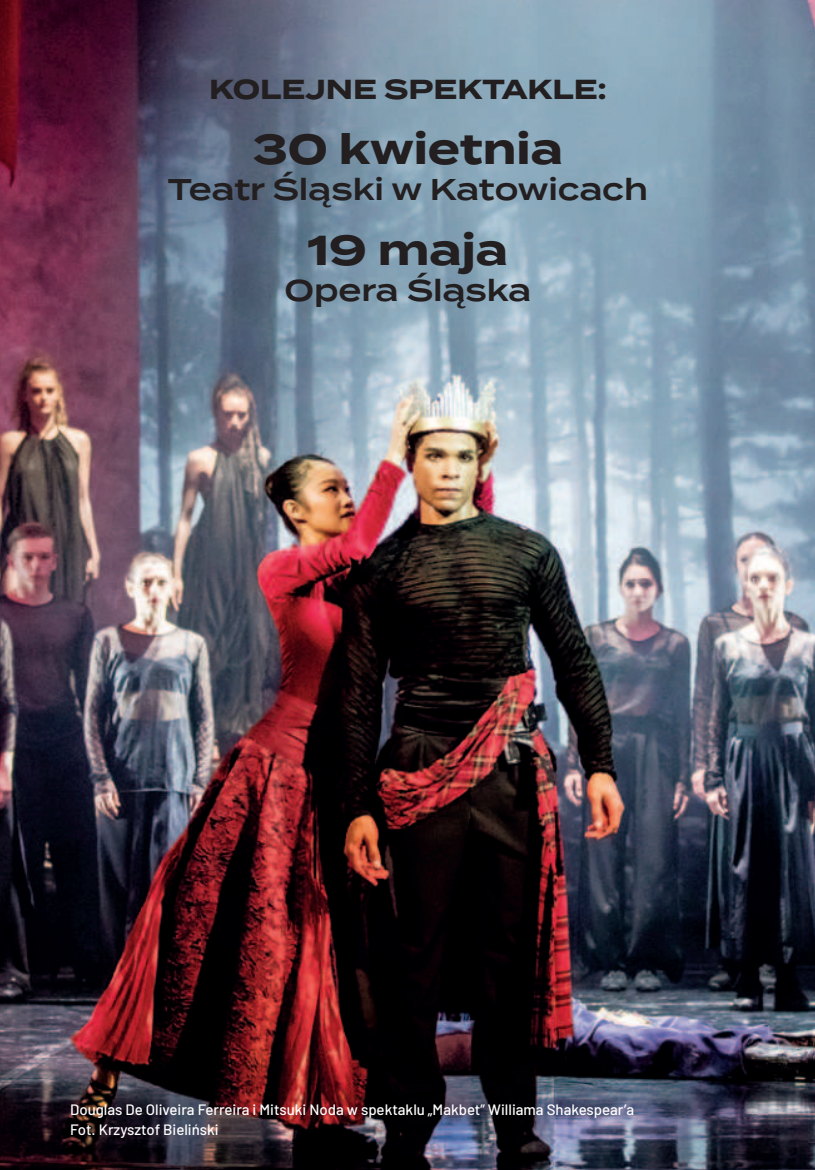
<style>
.page{position:relative;width:815px;height:1170px;background:#fff}
.page>*{position:absolute;margin:0;border:0;box-sizing:border-box;transform-origin:0 0}
.t1{font:700 41.75px "Termina";color:#231f20}
.t2{font:600 30px "Termina";color:#231f20}
.t3{font:700 27.5px "Termina";color:#231f20}
.t4{font:500 15px/20px "Barlow";color:#fff}
</style>
<div class="page">
<img style="left:0;top:0;width:815px;height:1169px">
<h3 class="t3" style="left:209px;top:77px;width:399px">KOLEJNE SPEKTAKLE:</h3>
<h1 class="t1" style="left:253px;top:131px;width:312px">30 kwietnia</h1>
<h2 class="t2" style="left:168px;top:172px;width:482px">Teatr Śląski w Katowicach</h2>
<h1 class="t1" style="left:308px;top:232px;width:202px">19 maja</h1>
<h2 class="t2" style="left:284px;top:273px;width:248px">Opera Śląska</h2>
<p class="t4" style="left:70px;top:1097px;width:565px">Douglas De Oliveira Ferreira i Mitsuki Noda w spektaklu „Makbet” Williama Shakespear’a<br>Fot. Krzysztof Bieliński</p>
</div>
